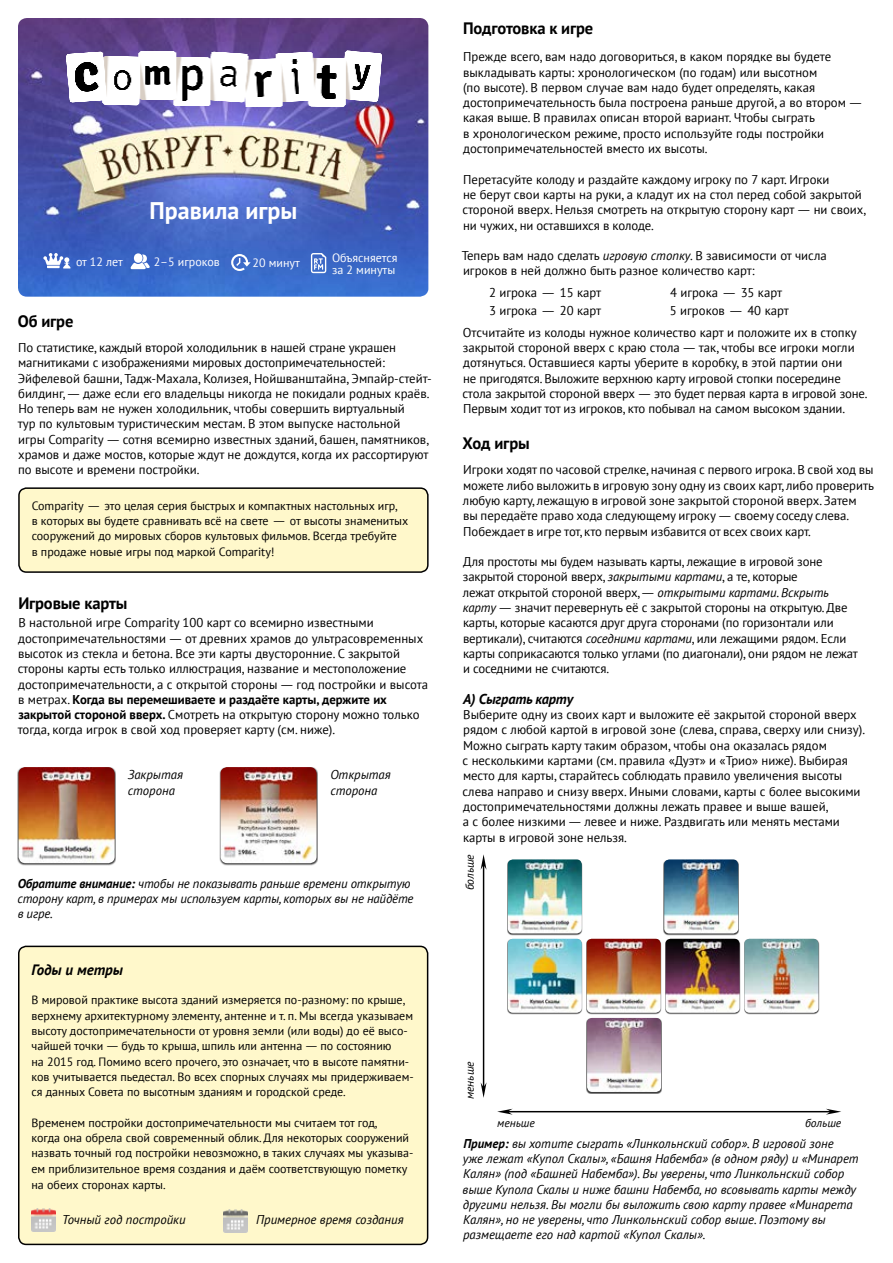
<style>
.page{position:relative;width:893px;height:1263px;background:#fff}
.page>*{position:absolute;margin:0;border:0;box-sizing:border-box;transform-origin:0 0}
.t1{font:700 24px "PT Sans";color:#fff}
.t2{font:700 16.5px "PT Sans";letter-spacing:-.01em;color:#000}
.t3{font:italic 700 15px "PT Sans";color:#000}
.t4{font:italic 700 14.25px "PT Sans";letter-spacing:-.01em;color:#000}
.t5{font:12.75px/15.3px "PT Sans";color:#000}
.t6{font:italic 12.75px/15.3px "PT Sans";color:#000}
.t7{font:12px/15.3px "PT Sans";color:#000}
.t8{font:12px/12px "PT Sans";color:#fff}
.t9{font:italic 11.55px "PT Sans";color:#000}
.s1{font-weight:700}
.s2{font-style:italic}
</style>
<div class="page">
<div style="left:19px;top:488px;width:409px;height:84px;background:#fff8cb;border-radius:8px"></div>
<div style="left:18px;top:487px;width:411px;height:86px;border:2px solid #000;border-radius:8px"></div>
<div style="left:19px;top:946px;width:409px;height:298px;background:#fff8cb;border-radius:8px"></div>
<div style="left:18px;top:946px;width:410px;height:299px;border:2px solid #000;border-radius:8px"></div>
<img style="left:32px;top:1208px;width:23px;height:23px">
<img style="left:224px;top:1210px;width:23px;height:23px">
<div style="left:17px;top:767px;width:99px;height:99px;background:#000;opacity:.75"></div>
<img style="left:19px;top:767px;width:96px;height:96px">
<div style="left:219px;top:767px;width:99px;height:99px;background:#000;opacity:.75"></div>
<img style="left:221px;top:767px;width:96px;height:96px">
<img style="left:18px;top:18px;width:410px;height:279px">
<img style="left:67px;top:50px;width:314px;height:56px">
<div style="left:507px;top:860px;width:76px;height:75px;background:#000;opacity:.75"></div>
<img style="left:508px;top:859px;width:74px;height:74px">
<div style="left:663px;top:860px;width:76px;height:75px;background:#000;opacity:.75"></div>
<img style="left:664px;top:859px;width:74px;height:74px">
<div style="left:507px;top:939px;width:76px;height:76px;background:#000;opacity:.75"></div>
<img style="left:508px;top:939px;width:74px;height:74px">
<div style="left:586px;top:939px;width:76px;height:76px;background:#000;opacity:.75"></div>
<img style="left:587px;top:939px;width:74px;height:74px">
<div style="left:665px;top:939px;width:75px;height:76px;background:#000;opacity:.75"></div>
<img style="left:666px;top:939px;width:73px;height:74px">
<div style="left:744px;top:939px;width:75px;height:76px;background:#000;opacity:.75"></div>
<img style="left:744px;top:939px;width:74px;height:74px">
<div style="left:586px;top:1018px;width:76px;height:76px;background:#404040"></div>
<img style="left:587px;top:1018px;width:74px;height:74px">
<svg style="left:481px;top:854px;width:5px;height:244px"></svg>
<svg style="left:497px;top:1109px;width:344px;height:5px"></svg>
<svg style="left:130px;top:253px;width:20px;height:16px"></svg>
<svg style="left:43px;top:253px;width:28px;height:15px"></svg>
<svg style="left:231px;top:254px;width:20px;height:17px"></svg>
<svg style="left:311px;top:253px;width:15px;height:20px"></svg>
<h1 class="t1" style="left:150px;top:195px;width:149px">Правила игры</h1>
<p class="t8" style="left:76px;top:255px;width:49px">от 12 лет</p>
<p class="t8" style="left:154px;top:255px;width:68px">2–5 игроков</p>
<p class="t8" style="left:253px;top:256px;width:49px">20 минут</p>
<p class="t8" style="left:332px;top:252px;width:67px">Объясняется за 2 минуты</p>
<p class="t2" style="left:18px;top:311px;width:57px">Об игре</p>
<p class="t5" style="left:18px;top:339px;width:415px">По статистике, каждый второй холодильник в нашей стране украшен магнитиками с изображениями мировых достопримечательностей:<br>Эйфелевой башни, Тадж-Махала, Колизея, Нойшванштайна, Эмпайр-стейт&shy;билдинг,—даже если его владельцы никогда не покидали родных краёв.<br>Но теперь вам не нужен холодильник, чтобы совершить виртуальный<br>тур по культовым туристическим местам. В этом выпуске настольной<br>игры Comparity—сотня всемирно известных зданий, башен, памятников, храмов и даже мостов, которые ждут не дождутся, когда их рассортируют по высоте и времени постройки.</p>
<p class="t7" style="left:32px;top:498px;width:378px">Comparity — это целая серия быстрых и компактных настольных игр,<br>в которых вы будете сравнивать всё на свете — от высоты знаменитых сооружений до мировых сборов культовых фильмов. Всегда требуйте<br>в продаже новые игры под маркой Comparity!</p>
<p class="t2" style="left:18px;top:592px;width:110px">Игровые карты</p>
<p class="t5" style="left:18px;top:615px;width:412px">В настольной игре Comparity 100 карт со всемирно известными достопримечательностями—от древних храмов до ультрасовременных высоток из стекла и бетона. Все эти карты двусторонние. С закрытой стороны карты есть только иллюстрация, название и местоположение достопримечательности, а с открытой стороны—год постройки и высота в метрах. <span class="s1">Когда вы перемешиваете и раздаёте карты, держите их закрытой стороной вверх.</span> Смотреть на открытую сторону можно только тогда, когда игрок в свой ход проверяет карту (см. ниже).</p>
<p class="t6" style="left:128px;top:766px;width:57px;line-height:16.5px">Закрытая сторона</p>
<p class="t6" style="left:330px;top:766px;width:62px;line-height:16.5px">Открытая сторона</p>
<p class="t6" style="left:17px;top:875px;width:398px"><span class="s1">Обратите внимание:</span> чтобы не показывать раньше времени открытую сторону карт, в примерах мы используем карты, которых вы не найдёте в игре.</p>
<p class="t3" style="left:32px;top:960px;width:93px">Годы и метры</p>
<p class="t7" style="left:31px;top:992px;width:384px">В мировой практике высота зданий измеряется по-разному: по крыше, верхнему архитектурному элементу, антенне и т. п. Мы всегда указываем высоту достопримечательности от уровня земли (или воды) до её высо&shy;чайшей точки—будь то крыша, шпиль или антенна—по состоянию<br>на 2015 год. Помимо всего прочего, это означает, что в высоте памятни&shy;ков учитывается пьедестал. Во всех спорных случаях мы придерживаем&shy;ся данных Совета по высотным зданиям и городской среде.</p>
<p class="t7" style="left:31px;top:1114px;width:383px">Временем постройки достопримечательности мы считаем тот год,<br>когда она обрела свой современный облик. Для некоторых сооружений назвать точный год постройки невозможно, в таких случаях мы указыва&shy;ем приблизительное время создания и даём соответствующую пометку на обеих сторонах карты.</p>
<p class="t6" style="left:62px;top:1212px;width:125px">Точный год постройки</p>
<p class="t6" style="left:256px;top:1212px;width:149px">Примерное время создания</p>
<p class="t2" style="left:463px;top:17px;width:132px">Подготовка к игре</p>
<p class="t5" style="left:463px;top:49px;width:402px">Прежде всего, вам надо договориться, в каком порядке вы будете выкладывать карты: хронологическом (по годам) или высотном<br>(по высоте). В первом случае вам надо будет определять, какая достопримечательность была построена раньше другой, а во втором— какая выше. В правилах описан второй вариант. Чтобы сыграть<br>в хронологическом режиме, просто используйте годы постройки достопримечательностей вместо их высоты.</p>
<p class="t5" style="left:463px;top:171px;width:405px">Перетасуйте колоду и раздайте каждому игроку по 7 карт. Игроки<br>не берут свои карты на руки, а кладут их на стол перед собой закрытой стороной вверх. Нельзя смотреть на открытую сторону карт—ни своих, ни чужих, ни оставшихся в колоде.</p>
<p class="t5" style="left:462px;top:248px;width:367px">Теперь вам надо сделать <span class="s2">игровую стопку</span>. В зависимости от числа игроков в ней должно быть разное количество карт:</p>
<p class="t5" style="left:489px;top:285px;width:114px">2 игрока — 15 карт</p>
<p class="t5" style="left:670px;top:285px;width:114px">4 игрока — 35 карт</p>
<p class="t5" style="left:489px;top:302px;width:114px">3 игрока — 20 карт</p>
<p class="t5" style="left:463px;top:299px;width:395px;line-height:22px;text-indent:207px">5 игроков — 40 карт<br>Отсчитайте из колоды нужное количество карт и положите их в стопку</p>
<p class="t5" style="left:463px;top:339px;width:407px">закрытой стороной вверх с краю стола—так, чтобы все игроки могли дотянуться. Оставшиеся карты уберите в коробку, в этой партии они<br>не пригодятся. Выложите верхнюю карту игровой стопки посередине стола закрытой стороной вверх—это будет первая карта в игровой зоне.<br>Первым ходит тот из игроков, кто побывал на самом высоком здании.</p>
<p class="t2" style="left:463px;top:433px;width:69px">Ход игры</p>
<p class="t5" style="left:463px;top:462px;width:413px">Игроки ходят по часовой стрелке, начиная с первого игрока. В свой ход вы можете либо выложить в игровую зону одну из своих карт, либо проверить любую карту, лежащую в игровой зоне закрытой стороной вверх. Затем вы передаёте право хода следующему игроку—своему соседу слева.<br>Побеждает в игре тот, кто первым избавится от всех своих карт.</p>
<p class="t5" style="left:463px;top:554px;width:397px">Для простоты мы будем называть карты, лежащие в игровой зоне закрытой стороной вверх, <span class="s2">закрытыми картами</span>, а те, которые<br>лежат открытой стороной вверх,—<span class="s2">открытыми картами</span>. <span class="s2">Вскрыть карту</span>—значит перевернуть её с закрытой стороны на открытую. Две карты, которые касаются друг друга сторонами (по горизонтали или вертикали), считаются <span class="s2">соседними картами</span>, или лежащими рядом. Если карты соприкасаются только углами (по диагонали), они рядом не лежат и соседними не считаются.</p>
<p class="t4" style="left:463px;top:689px;width:112px">А) Сыграть карту</p>
<p class="t5" style="left:463px;top:707px;width:404px">Выберите одну из своих карт и выложите её закрытой стороной вверх рядом с любой картой в игровой зоне (слева, справа, сверху или снизу).<br>Можно сыграть карту таким образом, чтобы она оказалась рядом<br>с несколькими картами (см. правила «Дуэт» и «Трио» ниже). Выбирая место для карты, старайтесь соблюдать правило увеличения высоты слева направо и снизу вверх. Иными словами, карты с более высокими достопримечательностями должны лежать правее и выше вашей,<br>а с более низкими—левее и ниже. Раздвигать или менять местами карты в игровой зоне нельзя.</p>
<p class="t9" style="left:463px;top:890px;width:38px;rotate:-90deg">больше</p>
<p class="t9" style="left:463px;top:1099px;width:39px;rotate:-90deg">меньше</p>
<p class="t9" style="left:497px;top:1115px;width:39px">меньше</p>
<p class="t9" style="left:805px;top:1115px;width:38px">больше</p>
<p class="t6" style="left:463px;top:1135px;width:398px"><span class="s1">Пример:</span> вы хотите сыграть «Линкольнский собор». В игровой зоне<br>уже лежат «Купол Скалы», «Башня Набемба» (в одном ряду) и «Минарет Калян» (под «Башней Набемба»). Вы уверены, что Линкольнский собор выше Купола Скалы и ниже башни Набемба, но всовывать карты между другими нельзя. Вы могли бы выложить свою карту правее «Минарета Калян», но не уверены, что Линкольнский собор выше. Поэтому вы размещаете его над картой «Купол Скалы».</p>
</div>
